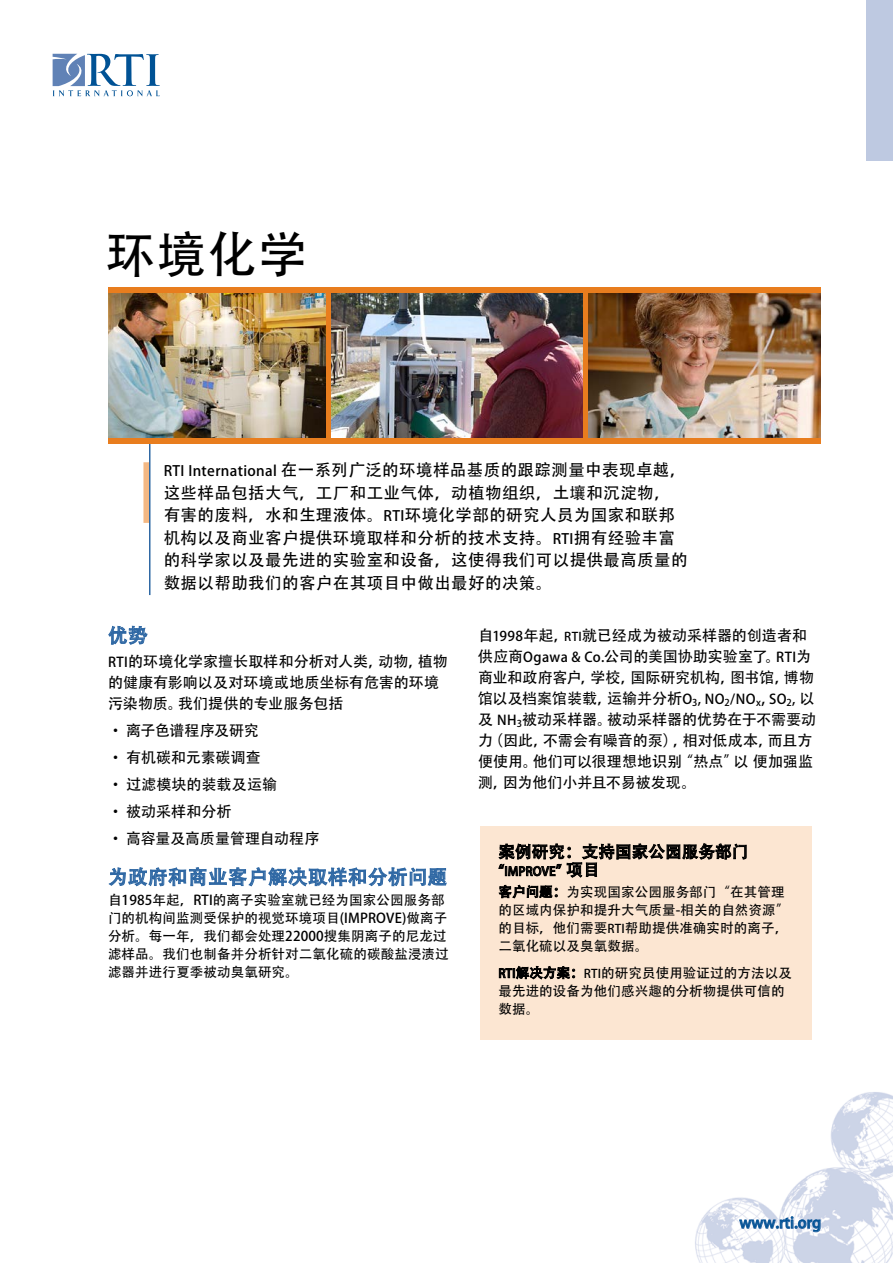
<style>
.page{position:relative;width:893px;height:1263px;background:#fff}
.page>*{position:absolute;margin:0;border:0;box-sizing:border-box;transform-origin:0 0}
.t1{font:49.5px "Adobe Heiti Std";color:#000}
.t2{font:19.5px "Adobe Heiti Std";letter-spacing:.025em;color:#2f68a4}
.t3{font:16.5px/22.5px "Adobe Heiti Std";letter-spacing:.025em;color:#000}
.t4{font:15px/21px "Adobe Heiti Std";color:#000}
.t5{font:15px "Adobe Heiti Std";color:#005295}
.t6{font:15px "Adobe Heiti Std";letter-spacing:-.02em;color:#000}
.t7{font:13.5px/18px "Adobe Heiti Std";letter-spacing:.01em;color:#000}
.t8{font:12px "Adobe Heiti Std";letter-spacing:.01em;color:#000}
.s1{font-size:14.25px}
.s2{font-size:13.5px}
.s3{font-size:12px}
.s4{font-family:"Myriad Pro";font-size:16.5px}
.s5{font-size:16.5px}
</style>
<div class="page">
<img style="left:695px;top:1092px;width:198px;height:171px">
<svg style="left:53px;top:54px;width:107px;height:42px"></svg>
<div style="left:867px;top:0;width:26px;height:160px;background:#bec9e1"></div>
<div style="left:143px;top:462px;width:6px;height:61px;background:#f4b883"></div>
<hr style="left:149px;top:439px;width:1px;height:156px;background:#2f68a4">
<svg style="left:109px;top:626px;width:38px;height:18px"></svg>
<svg style="left:109px;top:867px;width:337px;height:19px"></svg>
<div style="left:108px;top:287px;width:713px;height:156px;background:#e87d1e"></div>
<svg style="left:740px;top:1217px;width:80px;height:15px"></svg>
<div style="left:480px;top:826px;width:332px;height:214px;background:#fce6d2"></div>
<svg style="left:499px;top:843px;width:247px;height:34px"></svg>
<svg style="left:499px;top:885px;width:58px;height:13px"></svg>
<svg style="left:499px;top:966px;width:76px;height:13px"></svg>
<img style="left:332px;top:294px;width:250px;height:144px">
<img style="left:108px;top:294px;width:218px;height:144px">
<img style="left:588px;top:294px;width:233px;height:144px">
<h1 class="t1" style="left:106px;top:225px;width:203px">环境化学</h1>
<p class="t3" style="left:164px;top:459px;width:525px"><span class="s1">RTI International</span> 在一系列广泛的环境样品基质的跟踪测量中表现卓越，这些样品包括大气，工厂和工业气体，动植物组织，土壤和沉淀物，有害的废料，水和生理液体。<span class="s1">RTI</span>环境化学部的研究人员为国家和联邦机构以及商业客户提供环境取样和分析的技术支持。<span class="s1">RTI</span>拥有经验丰富的科学家以及最先进的实验室和设备，这使得我们可以提供最高质量的数据以帮助我们的客户在其项目中做出最好的决策。</p>
<h2 class="t2" style="left:108px;top:624px;width:41px">优势</h2>
<p class="t4" style="left:108px;top:651px;width:341px"><span class="s2">RTI</span>的环境化学家擅长取样和分析对人类，动物，植物的健康有影响以及对环境或地质坐标有危害的环境污染物质。我们提供的专业服务包括</p>
<p class="t6" style="left:108px;top:721px;width:152px">• 离子色谱程序及研究</p>
<p class="t4" style="left:108px;top:747px;width:154px">• 有机碳和元素碳调查</p>
<p class="t4" style="left:108px;top:774px;width:171px">• 过滤模块的装载及运输</p>
<p class="t4" style="left:108px;top:801px;width:125px">• 被动采样和分析</p>
<p class="t4" style="left:108px;top:828px;width:213px">• 高容量及高质量管理自动程序</p>
<h2 class="t2" style="left:108px;top:865px;width:341px">为政府和商业客户解决取样和分析问题</h2>
<p class="t7" style="left:108px;top:891px;width:342px">自1985年起，RTI的离子实验室就已经为国家公园服务部门的机构间监测受保护的视觉环境项目(IMPROVE)做离子分析。每一年，我们都会处理22000搜集阴离子的尼龙过滤样品。我们也制备并分析针对二氧化硫的碳酸盐浸渍过滤器并进行夏季被动臭氧研究。</p>
<p class="t4" style="left:478px;top:625px;width:340px">自<span class="s2">1998</span>年起，<span class="s3">RTI</span>就已经成为被动采样器的创造者和供应商<span class="s2">Ogawa &amp; Co.</span>公司的美国协助实验室了。<span class="s2">RTI</span>为商业和政府客户，学校，国际研究机构，图书馆，博物馆以及档案馆装载，运输并分析<span class="s2">O</span><sub>3</sub><span class="s2">, NO</span><sub>2</sub><span class="s2">/NO</span><sub>x</sub>, <span class="s2">SO</span><sub>2</sub><span class="s2">,</span> 以及 <span class="s2">NH</span><sub>3</sub>被动采样器。被动采样器的优势在于不需要动力（因此，不需会有噪音的泵），相对低成本，而且方便使用。他们可以很理想地识别“热点”以便加强监测，因为他们小并且不易被发现。</p>
<p class="t3" style="left:498px;top:841px;width:251px">案例研究：支持国家公园服务部门</p>
<p class="t8" style="left:498px;top:864px;width:102px"><span class="s4">“</span>IMPROVE<span class="s4">”</span> <span class="s5">项目</span></p>
<p class="t7" style="left:498px;top:883px;width:292px">客户问题：为实现国家公园服务部门“在其管理的区域内保护和提升大气质量-相关的自然资源”的目标，他们需要<span class="s3">RTI</span>帮助提供准确实时的离子，二氧化硫以及臭氧数据。</p>
<p class="t7" style="left:498px;top:964px;width:295px"><span class="s3">RTI</span>解决方案：<span class="s3">RTI</span>的研究员使用验证过的方法以及最先进的设备为他们感兴趣的分析物提供可信的数据。</p>
<p class="t5" style="left:739px;top:1214px;width:83px">www.rti.org</p>
</div>
